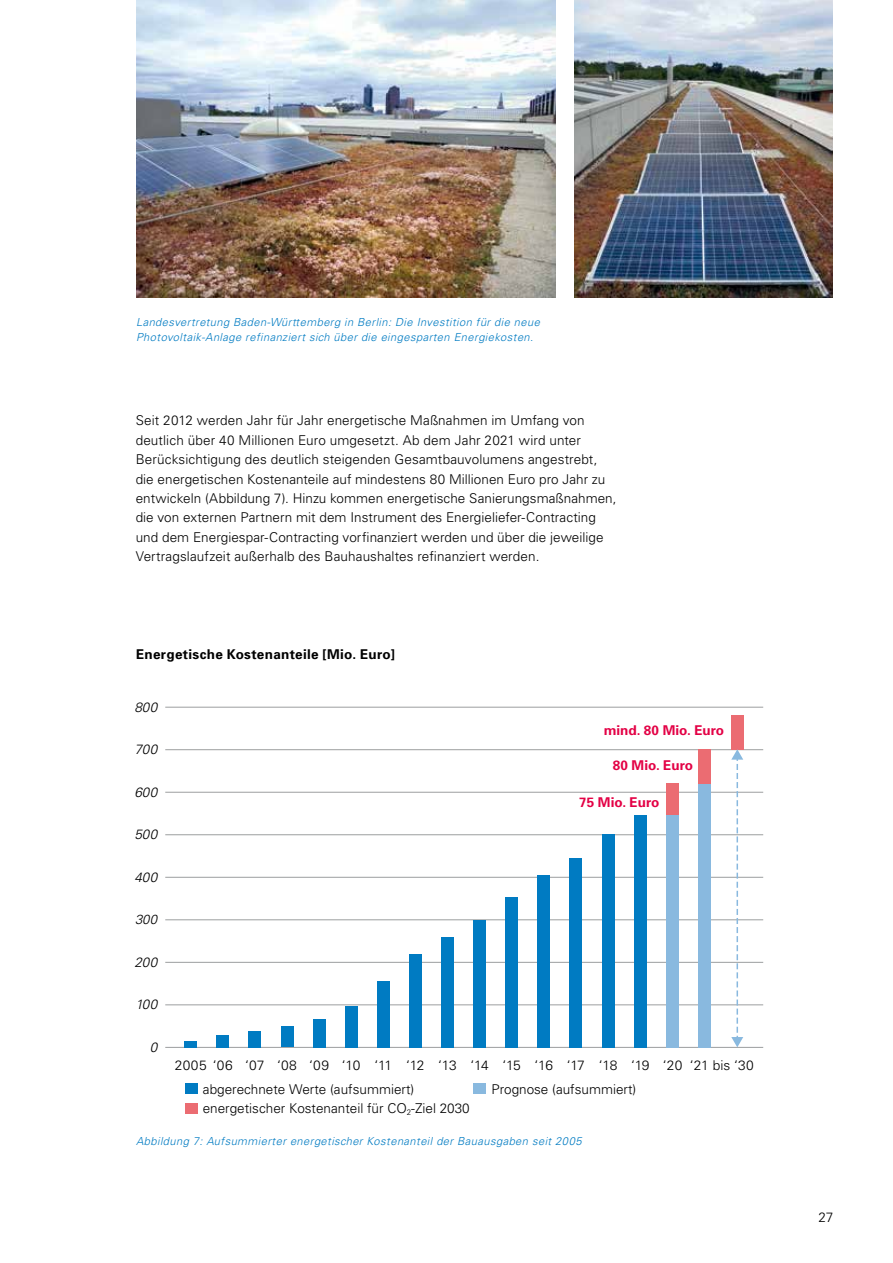
<style>
.page{position:relative;width:893px;height:1263px;background:#fff}
.page>*{position:absolute;margin:0;border:0;box-sizing:border-box;transform-origin:0 0}
.t1{font:300 13.5px/19.5px "Univers";letter-spacing:.005em;color:#000}
.t2{font:700 13.5px "Univers";color:#e30045}
.t3{font:700 13.5px "Univers";letter-spacing:.025em;color:#000}
.t4{font:italic 300 13.5px "Univers";letter-spacing:.01em;color:#000}
.t5{font:italic 300 13.2px "Univers";color:#000}
.t6{font:italic 300 11.1px/15.8px "Univers";letter-spacing:.04em;color:#007bc2}
</style>
<div class="page">
<hr style="left:165px;top:1004px;width:598px;height:1px;background:#9c9e9f">
<hr style="left:165px;top:962px;width:598px;height:1px;background:#9c9e9f">
<hr style="left:165px;top:919px;width:598px;height:1px;background:#9c9e9f">
<hr style="left:165px;top:877px;width:598px;height:1px;background:#9c9e9f">
<hr style="left:165px;top:834px;width:598px;height:1px;background:#9c9e9f">
<hr style="left:165px;top:792px;width:598px;height:1px;background:#9c9e9f">
<hr style="left:165px;top:749px;width:598px;height:1px;background:#9c9e9f">
<hr style="left:165px;top:1047px;width:598px;height:1px;background:#9c9e9f">
<hr style="left:165px;top:707px;width:598px;height:1px;background:#9c9e9f">
<div style="left:216px;top:1034px;width:13px;height:13px;background:#007bc2"></div>
<div style="left:184px;top:1041px;width:13px;height:6px;background:#007bc2"></div>
<div style="left:281px;top:1026px;width:12px;height:21px;background:#007bc2"></div>
<div style="left:249px;top:1031px;width:12px;height:16px;background:#007bc2"></div>
<div style="left:345px;top:1006px;width:13px;height:41px;background:#007bc2"></div>
<div style="left:313px;top:1019px;width:12px;height:28px;background:#007bc2"></div>
<div style="left:409px;top:954px;width:13px;height:93px;background:#007bc2"></div>
<div style="left:377px;top:981px;width:13px;height:66px;background:#007bc2"></div>
<div style="left:473px;top:920px;width:13px;height:127px;background:#007bc2"></div>
<div style="left:441px;top:937px;width:13px;height:110px;background:#007bc2"></div>
<div style="left:537px;top:875px;width:13px;height:172px;background:#007bc2"></div>
<div style="left:505px;top:897px;width:13px;height:150px;background:#007bc2"></div>
<div style="left:569px;top:858px;width:13px;height:189px;background:#007bc2"></div>
<div style="left:602px;top:834px;width:12px;height:213px;background:#007bc2"></div>
<div style="left:634px;top:815px;width:13px;height:232px;background:#007bc2"></div>
<div style="left:666px;top:815px;width:13px;height:232px;background:#89b9df"></div>
<div style="left:666px;top:783px;width:13px;height:32px;background:#eb6c72"></div>
<div style="left:698px;top:783px;width:13px;height:264px;background:#89b9df"></div>
<div style="left:698px;top:749px;width:13px;height:34px;background:#eb6c72"></div>
<div style="left:731px;top:715px;width:12px;height:34px;background:#eb6c72"></div>
<div style="left:185px;top:1083px;width:12px;height:11px;background:#007bc2"></div>
<div style="left:473px;top:1083px;width:13px;height:11px;background:#89b9df"></div>
<div style="left:185px;top:1103px;width:12px;height:10px;background:#eb6c72"></div>
<svg style="left:731px;top:749px;width:12px;height:298px"></svg>
<img style="left:574px;top:0;width:259px;height:297px">
<img style="left:136px;top:0;width:420px;height:297px">
<p class="t6" style="left:136px;top:313px;width:405px">Landesvertretung Baden-Württemberg in Berlin: Die Investition für die neue<br>Photovoltaik-Anlage refinanziert sich über die eingesparten Energiekosten.</p>
<p class="t1" style="left:136px;top:410px;width:482px">Seit 2012 werden Jahr für Jahr energetische Maßnahmen im Umfang von deutlich über 40 Millionen Euro umgesetzt. Ab dem Jahr 2021 wird unter Berücksichtigung des deutlich steigenden Gesamtbauvolumens angestrebt, die energetischen Kostenanteile auf mindestens 80 Millionen Euro pro Jahr zu entwickeln (Abbildung 7). Hinzu kommen energetische Sanierungsmaßnahmen, die von externen Partnern mit dem Instrument des Energieliefer-Contracting und dem Energiespar-Contracting vorfinanziert werden und über die jeweilige Vertragslaufzeit außerhalb des Bauhaushaltes refinanziert werden.</p>
<p class="t3" style="left:136px;top:646px;width:260px">Energetische Kostenanteile [Mio. Euro]</p>
<p class="t4" style="left:134px;top:699px;width:24px">800</p>
<p class="t4" style="left:134px;top:741px;width:24px">700</p>
<p class="t4" style="left:134px;top:784px;width:24px">600</p>
<p class="t4" style="left:134px;top:826px;width:24px">500</p>
<p class="t4" style="left:134px;top:869px;width:24px">400</p>
<p class="t5" style="left:135px;top:911px;width:24px">300</p>
<p class="t4" style="left:134px;top:954px;width:24px">200</p>
<p class="t4" style="left:135px;top:996px;width:23px">100</p>
<p class="t4" style="left:150px;top:1039px;width:9px">0</p>
<p class="t2" style="left:604px;top:721px;width:122px">mind. 80 Mio. Euro</p>
<p class="t2" style="left:613px;top:756px;width:82px">80 Mio. Euro</p>
<p class="t2" style="left:579px;top:793px;width:82px">75 Mio. Euro</p>
<p class="t1" style="left:203px;top:1053px;width:552px;line-height:23.4px;text-indent:-28px">2005 ‘06 ‘07 ‘08 ‘09 ‘10 ‘11 ‘12 ‘13 ‘14 ‘15 ‘16 ‘17 ‘18 ‘19 ‘20 ‘21 bis ‘30 abgerechnete Werte (aufsummiert)</p>
<p class="t1" style="left:491px;top:1079px;width:146px">Prognose (aufsummiert)</p>
<p class="t1" style="left:203px;top:1098px;width:268px">energetischer Kostenanteil für CO<sub>2</sub>-Ziel 2030</p>
<p class="t6" style="left:136px;top:1132px;width:447px">Abbildung 7: Aufsummierter energetischer Kostenanteil der Bauausgaben seit 2005</p>
<p class="t1" style="left:818px;top:1207px;width:17px">27</p>
</div>
